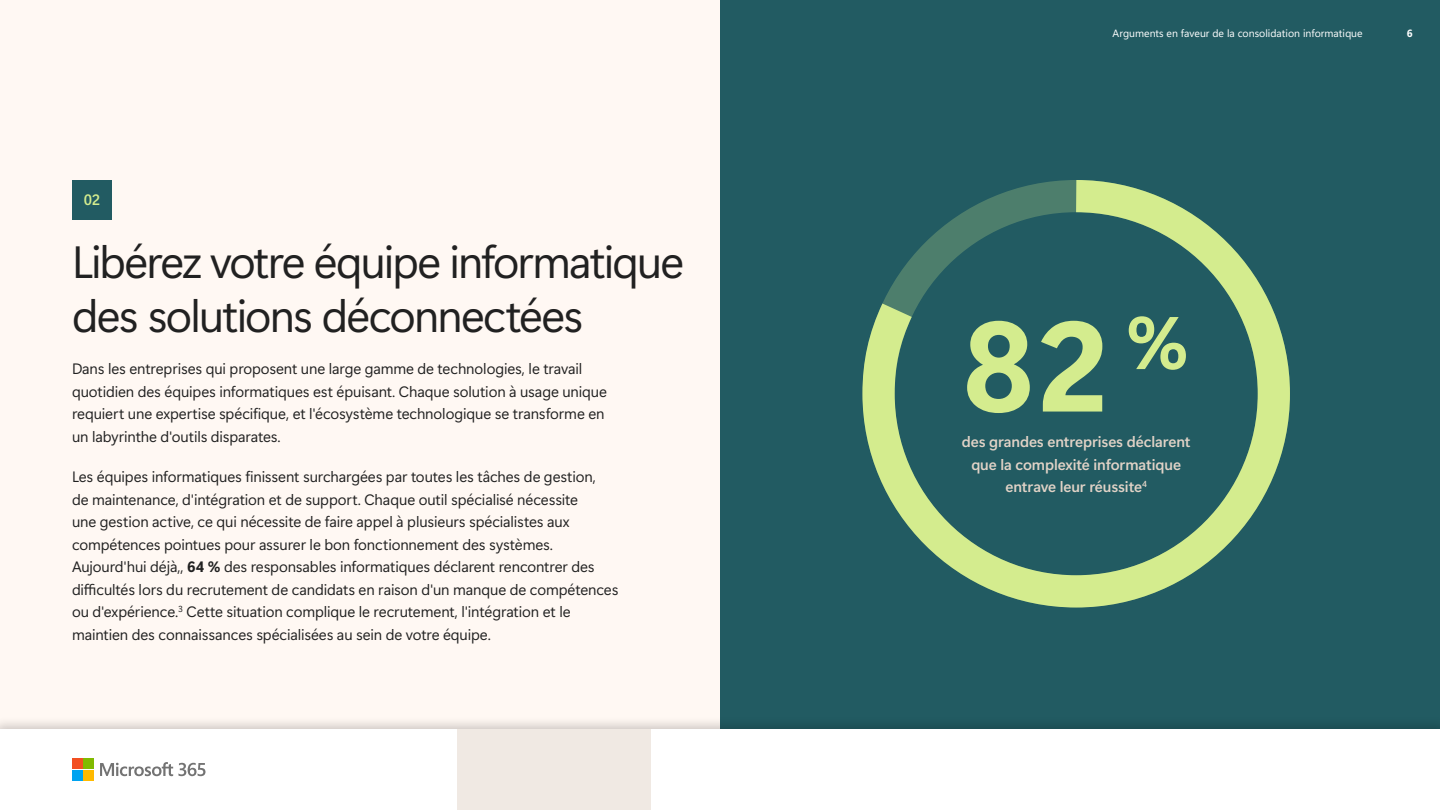
<style>
.page{position:relative;width:1440px;height:810px;background:#fff8f3}
.page>*{position:absolute;margin:0;border:0;box-sizing:border-box;transform-origin:0 0}
.Data_Numeral{font:127.5px "Segoe Sans 240000 2 bc 0000";color:#d4ec8e}
.Data_Numeral-2{font:74.32px "Segoe Sans 240000 2 bc 0000";color:#d4ec8e}
.H3{font:45px/54px "Segoe Sans 240000";letter-spacing:-.04em;color:#212121}
.t1{font:15px/22.5px "Segoe Sans 240000";letter-spacing:-.005em;color:#212121}
.t2{font:15px/22.5px "Segoe Sans 240000";letter-spacing:-.005em;color:#e1d3c7;text-align:center}
.TOC_-_Chapter{font:15px "Segoe Sans 240000";color:#d4ec8e}
.t3{font:10.5px "Segoe Sans a 8000";color:#fff}
.t4{font:10.5px "Segoe Sans a 8000 2 bc 0000";color:#fff}
.s1{font-family:"Segoe Sans 240000 2 bc 0000"}
</style>
<div class="page">
<div style="left:72px;top:180px;width:40px;height:40px;background:#225b62"></div>
<div style="left:720px;top:0;width:720px;height:810px;background:#225b62"></div>
<div style="left:0;top:716px;width:1440px;height:94px;background:#000;opacity:.2"></div>
<div style="left:0;top:729px;width:1440px;height:81px;background:#fff"></div>
<div style="left:458px;top:729px;width:193px;height:81px;background:#f0e9e3"></div>
<svg style="left:100px;top:762px;width:106px;height:14px"></svg>
<div style="left:72px;top:759px;width:10px;height:10px;background:#f24f21"></div>
<div style="left:83px;top:759px;width:11px;height:10px;background:#80ba00"></div>
<div style="left:72px;top:770px;width:10px;height:10px;background:#00a3f0"></div>
<div style="left:83px;top:770px;width:11px;height:10px;background:#ffba00"></div>
<svg style="left:862px;top:180px;width:428px;height:428px"></svg>
<p class="TOC_-_Chapter" style="left:84px;top:188px;width:18px">02</p>
<p class="H3" style="left:72px;top:234px;width:614px">Libérez votre équipe informatique des solutions déconnectées</p>
<p class="t1" style="left:72px;top:357px;width:537px">Dans les entreprises qui proposent une large gamme de technologies, le travail quotidien des équipes informatiques est épuisant. Chaque solution à usage unique</p>
<p class="t1" style="left:72px;top:402px;width:534px">requiert une expertise spécifique, et l'écosystème technologique se transforme en un labyrinthe d'outils disparates.</p>
<p class="t1" style="left:72px;top:465px;width:548px">Les équipes informatiques finissent surchargées par toutes les tâches de gestion,<br>de maintenance, d'intégration et de support. Chaque outil spécialisé nécessite<br>une gestion active, ce qui nécessite de faire appel à plusieurs spécialistes aux compétences pointues pour assurer le bon fonctionnement des systèmes.<br>Aujourd'hui déjà,, <span class="s1">64 %</span> des responsables informatiques déclarent rencontrer des difficultés lors du recrutement de candidats en raison d'un manque de compétences ou d'expérience.<sup>3</sup> Cette situation complique le recrutement, l'intégration et le maintien des connaissances spécialisées au sein de votre équipe.</p>
<p class="t3" style="left:1113px;top:26px;width:252px">Arguments en faveur de la consolidation informatique</p>
<p class="t4" style="left:1407px;top:25px;width:8px">6</p>
<p class="Data_Numeral" style="left:962px;top:273px;width:148px">82</p>
<p class="Data_Numeral-2" style="left:1126px;top:288px;width:65px">%</p>
<p class="t2" style="left:962px;top:430px;width:230px">des grandes entreprises déclarent que la complexité informatique entrave leur réussite<sup>4</sup></p>
</div>
